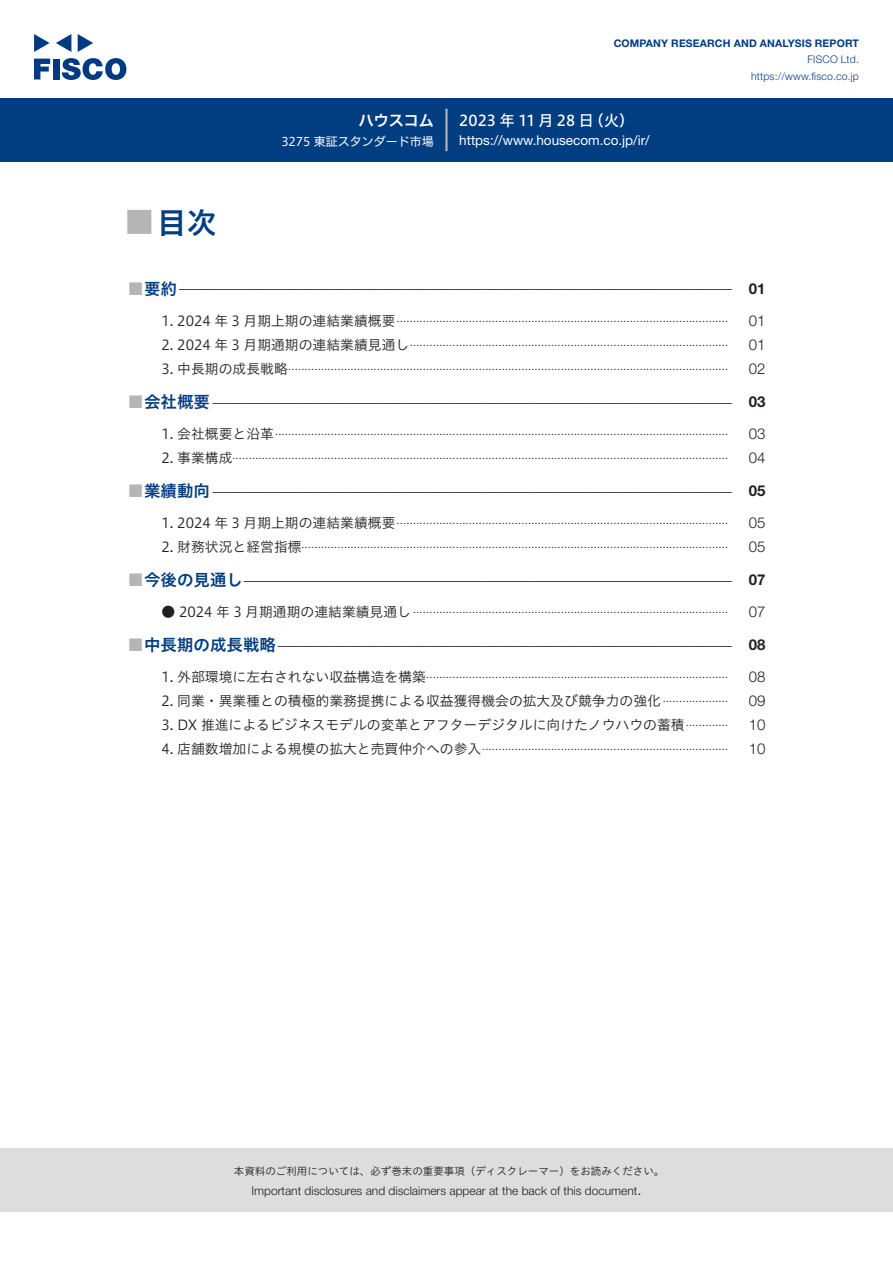
<style>
.page{position:relative;width:893px;height:1263px;background:#fff}
.page>*{position:absolute;margin:0;border:0;box-sizing:border-box;transform-origin:0 0}
.t1{font:30px "Hiragino UD Sans Std N W6";color:#003d81}
.t2{font:24px "Hiragino UD Sans Std W6";color:#b5b5b6}
.t3{font:16.5px "Hiragino UD Sans Std W6";color:#003d81}
.t4{font:300 15px "Helvetica Neue LT Std";color:#231f20}
.t5{font:15px "Hiragino UD Sans F Std N W5";letter-spacing:.01em;color:#fff}
.t6{font:700 15px "Helvetica Neue LT Std";color:#231f20}
.t7{font:15px "Hiragino UD Sans F Std N W6";color:#fff}
.t8{font:13.8px "Hiragino UD Sans Std W3";color:#231f20}
.t9{font:13.5px "Helvetica Neue LT Std";color:#fff}
.t10{font:12px "Hiragino UD Sans Std W3";color:#231f20}
.t11{font:300 12px "Helvetica Neue LT Std";color:#231f20}
.t12{font:12px "Hiragino UD Sans F Std N W4";color:#fff}
.t13{font:10.5px "Hiragino UD Sans Std W3";color:#231f20}
.t14{font:700 10.5px "Helvetica Neue LT Std";letter-spacing:.015em;color:#003d81}
.t15{font:300 10.5px/16.5px "Helvetica Neue LT Std";letter-spacing:.015em;color:#003d81;text-align:right}
.t16{font:9px "Hiragino UD Sans Std W3";color:#231f20}
.s1{color:#b5b5b6}
</style>
<div class="page">
<div style="left:0;top:1148px;width:893px;height:64px;background:#ddd"></div>
<svg style="left:34px;top:59px;width:16px;height:20px"></svg>
<div style="left:53px;top:59px;width:6px;height:20px;background:#003a83"></div>
<svg style="left:62px;top:58px;width:64px;height:22px"></svg>
<svg style="left:34px;top:34px;width:16px;height:18px"></svg>
<svg style="left:78px;top:34px;width:15px;height:18px"></svg>
<svg style="left:56px;top:34px;width:15px;height:18px"></svg>
<div style="left:0;top:98px;width:893px;height:64px;background:#003d81"></div>
<hr style="left:445px;top:109px;width:3px;height:42px;background:#b5b5b6">
<h2 class="t2" style="left:128px;top:204px;width:25px">█</h2>
<h1 class="t1" style="left:157px;top:199px;width:61px">目次</h1>
<h3 class="t7" style="left:359px;top:109px;width:77px">ハウスコム</h3>
<h3 class="t12" style="left:281px;top:132px;width:154px">3275 東証スタンダード市場</h3>
<p class="t14" style="left:614px;top:37px;width:247px">COMPANY RESEARCH AND ANALYSIS REPORT</p>
<p class="t15" style="left:751px;top:51px;width:109px">FISCO Ltd. https://www.fisco.co j p.</p>
<h3 class="t5" style="left:589px;top:109px;width:47px">（火(</h3>
<h3 class="t5" style="left:459px;top:109px;width:136px">2023 年 11 月 28 日</h3>
<h3 class="t9" style="left:459px;top:132px;width:192px">https://www.housecom. c o j p. /i r/</h3>
<h3 class="t3" style="left:128px;top:276px;width:51px"><span class="s1">■</span>要約</h3>
<h3 class="t10" style="left:177px;top:280px;width:557px">-----------------------------------------------------------------------------------------------------------------------------------------------------------------------------------------------------</h3>
<h3 class="t8" style="left:162px;top:310px;width:235px">1. 2024 年 3 月期上期の連結業績概要</h3>
<p class="t16" style="left:397px;top:312px;width:332px">.....................................................................................................</p>
<h3 class="t8" style="left:162px;top:334px;width:249px">2. 2024 年 3 月期通期の連結業績見通し</h3>
<p class="t16" style="left:410px;top:336px;width:319px">.................................................................................................</p>
<h3 class="t8" style="left:162px;top:358px;width:128px">3. 中長期の成長戦略</h3>
<p class="t16" style="left:289px;top:360px;width:441px">......................................................................................................................................</p>
<h3 class="t3" style="left:128px;top:389px;width:84px"><span class="s1">■</span>会社概要</h3>
<h3 class="t10" style="left:210px;top:393px;width:524px">-----------------------------------------------------------------------------------------------------------------------------------------------------------------------------------------</h3>
<h3 class="t8" style="left:162px;top:423px;width:114px">1. 会社概要と沿革</h3>
<p class="t16" style="left:275px;top:425px;width:454px">..........................................................................................................................................</p>
<h3 class="t8" style="left:162px;top:447px;width:73px">2. 事業構成</h3>
<p class="t16" style="left:233px;top:449px;width:497px">.......................................................................................................................................................</p>
<h3 class="t3" style="left:128px;top:478px;width:84px"><span class="s1">■</span>業績動向</h3>
<h3 class="t10" style="left:210px;top:482px;width:524px">-----------------------------------------------------------------------------------------------------------------------------------------------------------------------------------------</h3>
<h3 class="t8" style="left:162px;top:512px;width:235px">1. 2024 年 3 月期上期の連結業績概要</h3>
<p class="t16" style="left:397px;top:514px;width:332px">.....................................................................................................</p>
<h3 class="t8" style="left:162px;top:536px;width:142px">2. 財務状況と経営指標</h3>
<p class="t16" style="left:302px;top:538px;width:428px">..................................................................................................................................</p>
<h3 class="t3" style="left:128px;top:567px;width:117px"><span class="s1">■</span>今後の見通し</h3>
<h3 class="t10" style="left:243px;top:571px;width:491px">------------------------------------------------------------------------------------------------------------------------------------------------------------------------------</h3>
<h3 class="t8" style="left:162px;top:601px;width:251px">● 2024 年 3 月期通期の連結業績見通し</h3>
<p class="t16" style="left:413px;top:603px;width:316px">................................................................................................</p>
<h3 class="t3" style="left:128px;top:632px;width:150px"><span class="s1">■</span>中長期の成長戦略</h3>
<h3 class="t10" style="left:276px;top:636px;width:458px">------------------------------------------------------------------------------------------------------------------------------------------------------------------</h3>
<h3 class="t8" style="left:162px;top:666px;width:266px">1. 外部環境に左右されない収益構造を構築</h3>
<p class="t16" style="left:426px;top:668px;width:303px">............................................................................................</p>
<h3 class="t8" style="left:162px;top:690px;width:501px">2. 同業・異業種との積極的業務提携による収益獲得機会の拡大及び競争力の強化</h3>
<p class="t16" style="left:663px;top:692px;width:66px">....................</p>
<h3 class="t8" style="left:162px;top:714px;width:525px">3. DX 推進によるビジネスモデルの変革とアフターデジタルに向けたノウハウの蓄積</h3>
<p class="t16" style="left:686px;top:716px;width:43px">.............</p>
<h3 class="t8" style="left:162px;top:738px;width:321px">4. 店舗数増加による規模の拡大と売買仲介への参入</h3>
<p class="t16" style="left:482px;top:740px;width:247px">...........................................................................</p>
<h3 class="t6" style="left:749px;top:279px;width:18px">01</h3>
<h3 class="t4" style="left:749px;top:311px;width:18px">01</h3>
<h3 class="t4" style="left:749px;top:335px;width:18px">01</h3>
<h3 class="t4" style="left:749px;top:359px;width:18px">02</h3>
<h3 class="t6" style="left:749px;top:392px;width:18px">03</h3>
<h3 class="t4" style="left:749px;top:424px;width:18px">03</h3>
<h3 class="t4" style="left:749px;top:448px;width:18px">04</h3>
<h3 class="t6" style="left:749px;top:481px;width:18px">05</h3>
<h3 class="t4" style="left:749px;top:513px;width:18px">05</h3>
<h3 class="t4" style="left:749px;top:537px;width:18px">05</h3>
<h3 class="t6" style="left:749px;top:570px;width:18px">07</h3>
<h3 class="t4" style="left:749px;top:602px;width:18px">07</h3>
<h3 class="t6" style="left:749px;top:635px;width:18px">08</h3>
<h3 class="t4" style="left:749px;top:667px;width:18px">08</h3>
<h3 class="t4" style="left:749px;top:691px;width:18px">09</h3>
<h3 class="t4" style="left:749px;top:715px;width:18px">10</h3>
<h3 class="t4" style="left:749px;top:739px;width:18px">10</h3>
<p class="t13" style="left:234px;top:1163px;width:432px">本資料のご利用については、必ず巻末の重要事項（ディスクレーマー）をお読みください。</p>
<h3 class="t4" style="left:637px;top:1180px;width:6px">.</h3>
<h3 class="t11" style="left:251px;top:1183px;width:387px">Important disclosures and disclaimers appear at the back of this document</h3>
</div>
